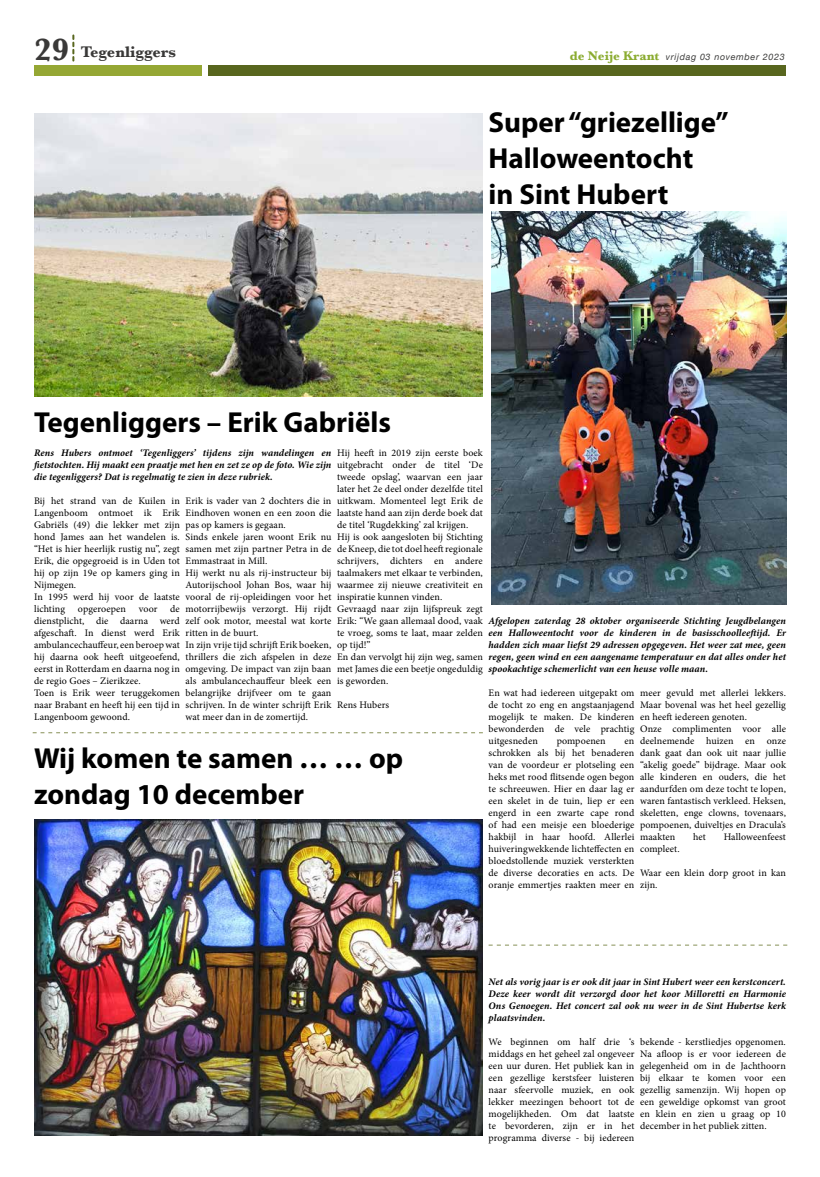
<style>
.page{position:relative;width:820px;height:1177px;background:#fff}
.page>*{position:absolute;margin:0;border:0;box-sizing:border-box;transform-origin:0 0}
.t1{font:700 29px/36px "Myriad Pro";color:#000}
.t2{font:700 16px "Baskerville";color:#3a3938}
.t3{font:10px/12px "Minion Pro";letter-spacing:.01em;color:#000}
.t4{font:italic 700 10px/12px "Minion Pro";letter-spacing:.01em;color:#000;text-align:justify}
.t5{font:italic 9px "Helvetica Neue";letter-spacing:.07em;color:#3c3c3b}
.s1{font-size:32px}
.s2{font-family:"Baskerville";font-weight:700;font-style:normal;font-size:13px;color:#8bac31}
</style>
<div class="page">
<div style="left:34px;top:65px;width:167px;height:11px;background:#95a734"></div>
<div style="left:208px;top:65px;width:577px;height:11px;background:#58661e"></div>
<svg style="left:72px;top:35px;width:2px;height:26px"></svg>
<img style="left:34px;top:113px;width:448px;height:283px">
<svg style="left:33px;top:732px;width:449px;height:1px"></svg>
<svg style="left:488px;top:944px;width:299px;height:1px"></svg>
<img style="left:491px;top:212px;width:294px;height:392px">
<img style="left:34px;top:819px;width:448px;height:316px">
<h2 class="t2" style="left:34px;top:41px;width:143px"><span class="s1">29</span> Tegenliggers</h2>
<p class="t5" style="left:569px;top:50px;width:216px"><span class="s2">de Neije Krant</span> vrijdag 03 november 2023</p>
<h1 class="t1" style="left:488px;top:103px;width:241px">Super “griezellige”<br>Halloweentocht<br>in Sint Hubert</h1>
<h1 class="t1" style="left:34px;top:403px;width:358px">Tegenliggers – Erik Gabriëls</h1>
<p class="t4" style="left:34px;top:447px;width:299px">Rens Hubers ontmoet ‘Tegenliggers’ tijdens zijn wandelingen en fietstochten. Hij maakt een praatje met hen en zet ze op de foto. Wie zijn die tegenliggers? Dat is regelmatig te zien in deze rubriek.</p>
<p class="t3" style="left:34px;top:495px;width:147px">Bij het strand van de Kuilen in<br>Langenboom ontmoet ik Erik<br>Gabriëls (49) die lekker met zijn hond James aan het wandelen is. “Het is hier heerlijk rustig nu”, zegt<br>Erik, die opgegroeid is in Uden tot hij op zijn 19e op kamers ging in<br>Nijmegen.<br>In 1995 werd hij voor de laatste lichting</p>
<p class="t3" style="left:337px;top:447px;width:147px">Hij heeft in 2019 zijn eerste boek uitgebracht onder de titel ‘De tweede opslag’, waarvan een jaar later het 2e deel onder dezelfde titel uitkwam. Momenteel legt Erik de laatste hand aan zijn derde boek dat de titel ‘Rugdekking’ zal krijgen.<br>Hij is ook aangesloten bij Stichting de Kneep, die tot doel heeft regionale schrijvers, dichters en andere taalmakers met elkaar te verbinden, waarmee zij nieuwe creativiteit en inspiratie kunnen vinden.<br>Gevraagd naar zijn lijfspreuk zegt<br>Erik: “We gaan allemaal dood, vaak te vroeg, soms te laat, maar zelden op tijd!”<br>En dan vervolgt hij zijn weg, samen met James die een beetje ongeduldig is geworden.</p>
<p class="t3" style="left:337px;top:699px;width:54px">Rens Hubers</p>
<p class="t3" style="left:185px;top:495px;width:147px">Erik is vader van 2 dochters die in<br>Eindhoven wonen en een zoon die pas op kamers is gegaan.<br>Sinds enkele jaren woont Erik nu samen met zijn partner Petra in de<br>Emmastraat in Mill.<br>Hij werkt nu als rij-instructeur bij<br>Autorijschool Johan Bos, waar hij vooral de rij-opleidingen voor het motorrijbewijs verzorgt. Hij rijdt zelf ook motor, meestal wat korte ritten in de buurt.<br>In zijn vrije tijd schrijft Erik boeken, thrillers die zich afspelen in deze omgeving. De impact van zijn baan als ambulancechauffeur bleek een belangrijke drijfveer om te gaan schrijven. In de winter schrijft Erik wat meer dan in de zomertijd.</p>
<p class="t3" style="left:34px;top:603px;width:147px;text-indent:136px">de dienstplicht, die daarna werd afgeschaft. In dienst werd Erik ambulancechauffeur, een beroep wat hij daarna ook heeft uitgeoefend, eerst in Rotterdam en daarna nog in de regio Goes – Zierikzee.<br>Toen is Erik weer teruggekomen naar Brabant en heeft hij een tijd in<br>Langenboom gewoond.</p>
<p class="t3" style="left:78px;top:603px;width:50px">opgeroepen</p>
<p class="t3" style="left:139px;top:603px;width:20px">voor</p>
<p class="t4" style="left:488px;top:615px;width:299px">Afgelopen zaterdag 28 oktober organiseerde Stichting Jeugdbelangen een Halloweentocht voor de kinderen in de basisschoolleeftijd. Er hadden zich maar liefst 29 adressen opgegeven. Het weer zat mee, geen regen, geen wind en een aangename temperatuur en dat alles onder het spookachtige schemerlicht van een heuse volle maan.</p>
<p class="t3" style="left:488px;top:687px;width:147px;text-align:justify">En wat had iedereen uitgepakt om de tocht zo eng en angstaanjagend mogelijk te maken. De kinderen bewonderden de vele prachtig uitgesneden</p>
<p class="t3" style="left:639px;top:687px;width:147px">meer gevuld met allerlei lekkers.<br>Maar bovenal was het heel gezellig en heeft iedereen genoten.<br>Onze complimenten voor alle deelnemende huizen en onze dank gaat dan ook uit naar jullie “akelig goede” bijdrage. Maar ook alle kinderen en ouders, die het aandurfden om deze tocht te lopen, waren fantastisch verkleed. Heksen, skeletten, enge clowns, tovenaars, pompoenen, duiveltjes en Dracula’s maakten</p>
<p class="t3" style="left:556px;top:735px;width:51px">pompoenen</p>
<p class="t3" style="left:488px;top:735px;width:147px;text-align:justify;text-indent:136px">en schrokken als bij het benaderen van de voordeur er plotseling een heks met rood flitsende ogen begon te schreeuwen. Hier en daar lag er een skelet in de tuin, liep er een engerd in een zwarte cape rond of had een meisje een bloederige hakbijl in haar hoofd. Allerlei huiveringwekkende lichteffecten en bloedstollende muziek versterkten de diverse decoraties en acts. De oranje emmertjes raakten meer en</p>
<h1 class="t1" style="left:34px;top:739px;width:370px">Wij komen te samen … … op zondag 10 december</h1>
<p class="t3" style="left:692px;top:831px;width:14px">het</p>
<p class="t3" style="left:723px;top:831px;width:64px">Halloweenfeest</p>
<p class="t3" style="left:639px;top:843px;width:41px">compleet.</p>
<p class="t3" style="left:639px;top:867px;width:147px">Waar een klein dorp groot in kan zijn.</p>
<p class="t4" style="left:488px;top:975px;width:299px">Net als vorig jaar is er ook dit jaar in Sint Hubert weer een kerstconcert.<br>Deze keer wordt dit verzorgd door het koor Milloretti en Harmonie Ons Genoegen. Het concert zal ook nu weer in de Sint Hubertse kerk plaatsvinden.</p>
<p class="t3" style="left:488px;top:1035px;width:147px;text-align:justify">We beginnen om half drie ‘s middags en het geheel zal ongeveer een uur duren. Het publiek kan in een gezellige kerstsfeer luisteren naar sfeervolle muziek, en ook lekker meezingen behoort tot de mogelijkheden. Om dat laatste te bevorderen, zijn er in het programma diverse - bij iedereen</p>
<p class="t3" style="left:639px;top:1035px;width:147px;text-align:justify">bekende - kerstliedjes opgenomen.<br>Na afloop is er voor iedereen de gelegenheid om in de Jachthoorn bij elkaar te komen voor een gezellig samenzijn. Wij hopen op een geweldige opkomst van groot en klein en zien u graag op 10 december in het publiek zitten.</p>
</div>
